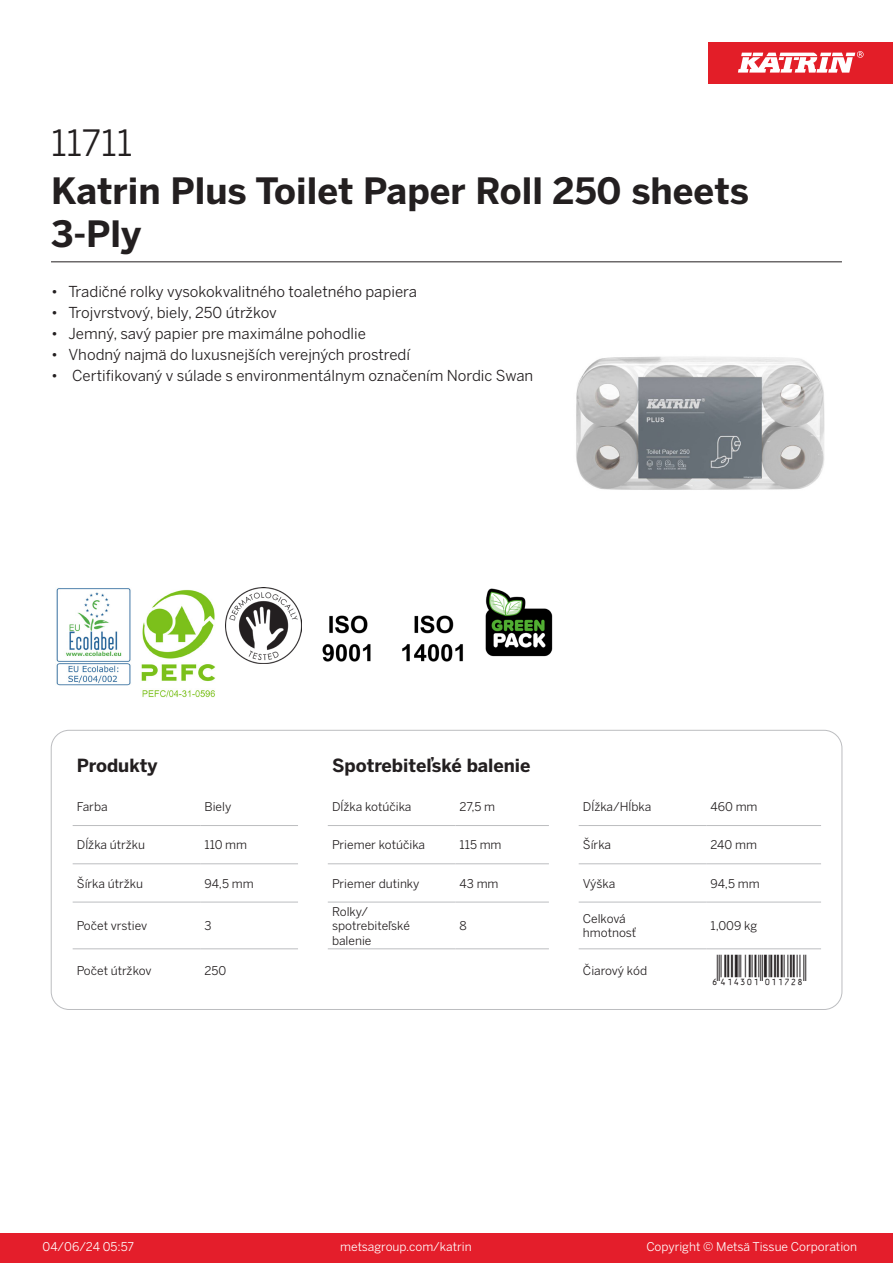
<style>
.page{position:relative;width:893px;height:1263px;background:#fff}
.page>*{position:absolute;margin:0;border:0;box-sizing:border-box;transform-origin:0 0}
.Product_Name{font:700 36px/43.2px "Benton Sans";color:#231f20}
.External_material_co{font:36px "Benton Sans";color:#231f20}
.T_EAN{font:30px "Viisas EAN Matala";color:#231f20}
.T_TableHeader{font:700 18px "Benton Sans";color:#231f20}
.MarketingBullets{font:15px "Benton Sans";color:#231f20}
.T_TableBody{font:12px/14.4px "Benton Sans";color:#231f20}
.t1{font:12px "Benton Sans";color:#fff}
</style>
<div class="page">
<div style="left:0;top:1233px;width:893px;height:30px;background:#e41e2b"></div>
<div style="left:708px;top:43px;width:185px;height:41px;background:#e31e28"></div>
<svg style="left:738px;top:51px;width:126px;height:22px"></svg>
<hr style="left:73px;top:825px;width:127px;height:1px;background:#bcbdc0">
<hr style="left:200px;top:825px;width:98px;height:1px;background:#bcbdc0">
<hr style="left:328px;top:825px;width:127px;height:1px;background:#bcbdc0">
<hr style="left:455px;top:825px;width:94px;height:1px;background:#bcbdc0">
<hr style="left:579px;top:825px;width:127px;height:1px;background:#bcbdc0">
<hr style="left:706px;top:825px;width:115px;height:1px;background:#bcbdc0">
<hr style="left:73px;top:863px;width:127px;height:1px;background:#bcbdc0">
<hr style="left:200px;top:863px;width:98px;height:1px;background:#bcbdc0">
<hr style="left:328px;top:863px;width:127px;height:1px;background:#bcbdc0">
<hr style="left:455px;top:863px;width:94px;height:1px;background:#bcbdc0">
<hr style="left:579px;top:863px;width:127px;height:1px;background:#bcbdc0">
<hr style="left:706px;top:863px;width:115px;height:1px;background:#bcbdc0">
<hr style="left:73px;top:902px;width:127px;height:1px;background:#bcbdc0">
<hr style="left:200px;top:902px;width:98px;height:1px;background:#bcbdc0">
<hr style="left:328px;top:902px;width:127px;height:1px;background:#bcbdc0">
<hr style="left:455px;top:902px;width:94px;height:1px;background:#bcbdc0">
<hr style="left:579px;top:902px;width:127px;height:1px;background:#bcbdc0">
<hr style="left:706px;top:902px;width:115px;height:1px;background:#bcbdc0">
<hr style="left:73px;top:948px;width:127px;height:1px;background:#bcbdc0">
<hr style="left:200px;top:948px;width:98px;height:1px;background:#bcbdc0">
<hr style="left:328px;top:948px;width:127px;height:1px;background:#bcbdc0">
<hr style="left:455px;top:948px;width:94px;height:1px;background:#bcbdc0">
<hr style="left:579px;top:948px;width:127px;height:1px;background:#bcbdc0">
<hr style="left:706px;top:948px;width:115px;height:1px;background:#bcbdc0">
<img style="left:576px;top:356px;width:249px;height:134px">
<img style="left:56px;top:588px;width:75px;height:98px">
<img style="left:141px;top:589px;width:75px;height:109px">
<img style="left:225px;top:587px;width:77px;height:77px">
<img style="left:322px;top:615px;width:49px;height:47px">
<img style="left:402px;top:615px;width:61px;height:47px">
<img style="left:485px;top:588px;width:68px;height:69px">
<hr style="left:51px;top:261px;width:791px;height:1px;background:#231f20">
<p class="External_material_co" style="left:51px;top:121px;width:83px">11711</p>
<p class="Product_Name" style="left:51px;top:170px;width:699px">Katrin Plus Toilet Paper Roll 250 sheets<br>3-Ply</p>
<p class="MarketingBullets" style="left:51px;top:282px;width:367px">• Tradičné rolky vysokokvalitného toaletného papiera</p>
<p class="MarketingBullets" style="left:51px;top:303px;width:227px">• Trojvrstvový, biely, 250 útržkov</p>
<p class="MarketingBullets" style="left:51px;top:324px;width:316px">• Jemný, savý papier pre maximálne pohodlie</p>
<p class="MarketingBullets" style="left:51px;top:345px;width:361px">• Vhodný najmä do luxusnejších verejných prostredí</p>
<p class="MarketingBullets" style="left:51px;top:366px;width:484px">• Certifikovaný v súlade s environmentálnym označením Nordic Swan</p>
<p class="T_TableHeader" style="left:77px;top:754px;width:82px">Produkty</p>
<p class="T_TableHeader" style="left:332px;top:754px;width:200px">Spotrebiteľské balenie</p>
<p class="T_TableBody" style="left:77px;top:799px;width:32px">Farba</p>
<p class="T_TableBody" style="left:204px;top:799px;width:28px">Biely</p>
<p class="T_TableBody" style="left:332px;top:799px;width:81px">Dĺžka kotúčika</p>
<p class="T_TableBody" style="left:460px;top:799px;width:37px">27,5 m</p>
<p class="T_TableBody" style="left:583px;top:799px;width:70px">Dĺžka/Hĺbka</p>
<p class="T_TableBody" style="left:710px;top:799px;width:49px">460 mm</p>
<p class="T_TableBody" style="left:77px;top:838px;width:70px">Dĺžka útržku</p>
<p class="T_TableBody" style="left:204px;top:838px;width:44px">110 mm</p>
<p class="T_TableBody" style="left:332px;top:838px;width:95px">Priemer kotúčika</p>
<p class="T_TableBody" style="left:460px;top:838px;width:43px">115 mm</p>
<p class="T_TableBody" style="left:583px;top:838px;width:30px">Šírka</p>
<p class="T_TableBody" style="left:710px;top:838px;width:48px">240 mm</p>
<p class="T_TableBody" style="left:77px;top:876px;width:68px">Šírka útržku</p>
<p class="T_TableBody" style="left:204px;top:876px;width:51px">94,5 mm</p>
<p class="T_TableBody" style="left:332px;top:876px;width:89px">Priemer dutinky</p>
<p class="T_TableBody" style="left:460px;top:876px;width:40px">43 mm</p>
<p class="T_TableBody" style="left:583px;top:876px;width:34px">Výška</p>
<p class="T_TableBody" style="left:710px;top:876px;width:51px">94,5 mm</p>
<p class="T_TableBody" style="left:77px;top:919px;width:72px">Počet vrstiev</p>
<p class="T_TableBody" style="left:204px;top:919px;width:9px">3</p>
<p class="T_TableBody" style="left:332px;top:904px;width:38px">Rolky/</p>
<p class="T_TableBody" style="left:332px;top:919px;width:79px">spotrebiteľské balenie</p>
<p class="T_TableBody" style="left:460px;top:919px;width:9px">8</p>
<p class="T_TableBody" style="left:583px;top:911px;width:44px">Celková</p>
<p class="T_TableBody" style="left:583px;top:926px;width:55px">hmotnosť</p>
<p class="T_TableBody" style="left:710px;top:919px;width:48px">1,009 kg</p>
<p class="T_TableBody" style="left:77px;top:963px;width:76px">Počet útržkov</p>
<p class="T_TableBody" style="left:204px;top:963px;width:23px">250</p>
<p class="T_TableBody" style="left:583px;top:963px;width:66px">Čiarový kód</p>
<p class="T_EAN" style="left:710px;top:955px;width:97px">*6414301011728*</p>
<p class="t1" style="left:43px;top:1239px;width:93px">04/06/24 05:57</p>
<p class="t1" style="left:340px;top:1239px;width:133px">metsagroup.com/katrin</p>
<p class="t1" style="left:646px;top:1239px;width:212px">Copyright © Metsä Tissue Corporation</p>
</div>
